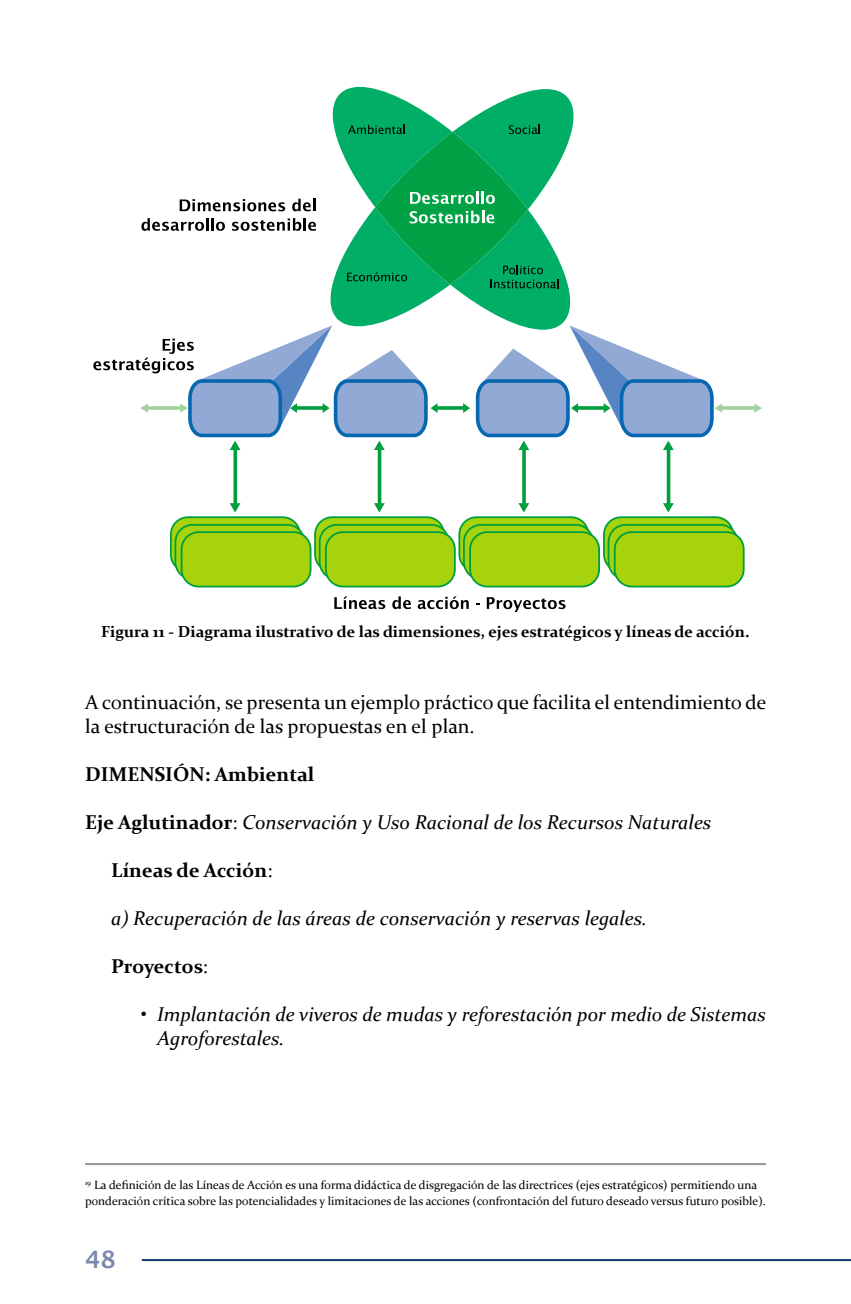
<style>
.page{position:relative;width:851px;height:1304px;background:#fff}
.page>*{position:absolute;margin:0;border:0;box-sizing:border-box;transform-origin:0 0}
.t1{font:600 24px "Lucida Sans";color:#7b89af}
.t2{font:italic 20px/24px "Constantia";color:#000}
.t3{font:20px/24px "Constantia";color:#000}
.t4{font:700 20px "Constantia";color:#000}
.t5{font:700 16px "Constantia";color:#000}
.t6{font:12px/16px "Constantia";color:#000}
.s1{font-weight:700;font-style:normal}
.s2{font-style:normal}
.s3{font-weight:400}
</style>
<div class="page">
<hr style="left:142px;top:1259px;width:708px;height:2px;background:#103d71">
<hr style="left:85px;top:1163px;width:680px;height:2px;background:#949494">
<div style="left:171px;top:517px;width:129px;height:55px;background:#a6d30b;border-radius:17px"></div>
<div style="left:170px;top:516px;width:131px;height:57px;border:2px solid #009f3e;border-radius:17px"></div>
<div style="left:315px;top:517px;width:129px;height:55px;background:#a6d30b;border-radius:17px"></div>
<div style="left:314px;top:516px;width:131px;height:57px;border:2px solid #009f3e;border-radius:17px"></div>
<div style="left:459px;top:517px;width:129px;height:55px;background:#a6d30b;border-radius:17px"></div>
<div style="left:458px;top:516px;width:131px;height:57px;border:2px solid #009f3e;border-radius:17px"></div>
<div style="left:604px;top:517px;width:128px;height:55px;background:#a6d30b;border-radius:17px"></div>
<div style="left:603px;top:516px;width:130px;height:57px;border:2px solid #009f3e;border-radius:17px"></div>
<div style="left:175px;top:525px;width:129px;height:54px;background:#a6d30b;border-radius:17px"></div>
<div style="left:174px;top:524px;width:131px;height:56px;border:2px solid #009f3e;border-radius:17px"></div>
<div style="left:319px;top:525px;width:129px;height:54px;background:#a6d30b;border-radius:17px"></div>
<div style="left:319px;top:524px;width:130px;height:56px;border:2px solid #009f3e;border-radius:17px"></div>
<div style="left:464px;top:525px;width:128px;height:54px;background:#a6d30b;border-radius:17px"></div>
<div style="left:463px;top:524px;width:130px;height:56px;border:2px solid #009f3e;border-radius:17px"></div>
<div style="left:608px;top:525px;width:129px;height:54px;background:#a6d30b;border-radius:17px"></div>
<div style="left:607px;top:524px;width:131px;height:56px;border:2px solid #009f3e;border-radius:17px"></div>
<div style="left:181px;top:532px;width:129px;height:55px;background:#a6d30b;border-radius:17px"></div>
<div style="left:181px;top:531px;width:130px;height:56px;border:2px solid #009f3e;border-radius:17px"></div>
<div style="left:326px;top:532px;width:129px;height:55px;background:#a6d30b;border-radius:17px"></div>
<div style="left:325px;top:531px;width:130px;height:56px;border:2px solid #009f3e;border-radius:17px"></div>
<div style="left:470px;top:532px;width:129px;height:55px;background:#a6d30b;border-radius:17px"></div>
<div style="left:469px;top:531px;width:131px;height:56px;border:2px solid #009f3e;border-radius:17px"></div>
<div style="left:614px;top:532px;width:129px;height:55px;background:#a6d30b;border-radius:17px"></div>
<div style="left:613px;top:531px;width:131px;height:56px;border:2px solid #009f3e;border-radius:17px"></div>
<svg style="left:725px;top:406px;width:26px;height:4px"></svg>
<svg style="left:751px;top:403px;width:11px;height:10px"></svg>
<svg style="left:180px;top:199px;width:105px;height:12px"></svg>
<svg style="left:292px;top:199px;width:23px;height:12px"></svg>
<svg style="left:141px;top:218px;width:84px;height:13px"></svg>
<svg style="left:232px;top:218px;width:84px;height:13px"></svg>
<svg style="left:93px;top:326px;width:632px;height:187px"></svg>
<svg style="left:334px;top:596px;width:51px;height:13px"></svg>
<svg style="left:392px;top:596px;width:19px;height:13px"></svg>
<svg style="left:417px;top:596px;width:51px;height:13px"></svg>
<svg style="left:486px;top:597px;width:79px;height:15px"></svg>
<svg style="left:330px;top:89px;width:244px;height:237px;fill:#00ae65"></svg>
<svg style="left:347px;top:125px;width:211px;height:163px;background:#19ae67"></svg>
<h3 class="t5" style="left:101px;top:621px;width:649px">Figura 11 - Diagrama ilustrativo de las dimensiones, ejes estratégicos y líneas de acción.</h3>
<h2 class="t3" style="left:85px;top:689px;width:682px">A continuación, se presenta un ejemplo práctico que facilita el entendimiento de la estructuración de las propuestas en el plan.</h2>
<h2 class="t4" style="left:85px;top:760px;width:231px">DIMENSIÓN: Ambiental</h2>
<h2 class="t2" style="left:85px;top:809px;width:627px"><span class="s1">Eje Aglutinador</span><span class="s2">:</span> Conservación y Uso Racional de los Recursos Naturales</h2>
<h2 class="t4" style="left:111px;top:856px;width:163px">Líneas de Acción<span class="s3">:</span></h2>
<h2 class="t2" style="left:111px;top:905px;width:537px">a) Recuperación de las áreas de conservación y reservas legales.</h2>
<h2 class="t4" style="left:111px;top:952px;width:98px">Proyectos<span class="s3">:</span></h2>
<h2 class="t2" style="left:157px;top:1001px;width:610px;text-indent:-16px"><span class="s2">•</span> Implantación de viveros de mudas y reforestación por medio de Sistemas<br>Agroforestales.</h2>
<p class="t6" style="left:85px;top:1176px;width:682px"><sup>19</sup> La definición de las Líneas de Acción es una forma didáctica de disgregación de las directrices (ejes estratégicos) permitiendo una ponderación crítica sobre las potencialidades y limitaciones de las acciones (confrontación del futuro deseado versus futuro posible).</p>
<h1 class="t1" style="left:85px;top:1245px;width:32px">48</h1>
</div>
